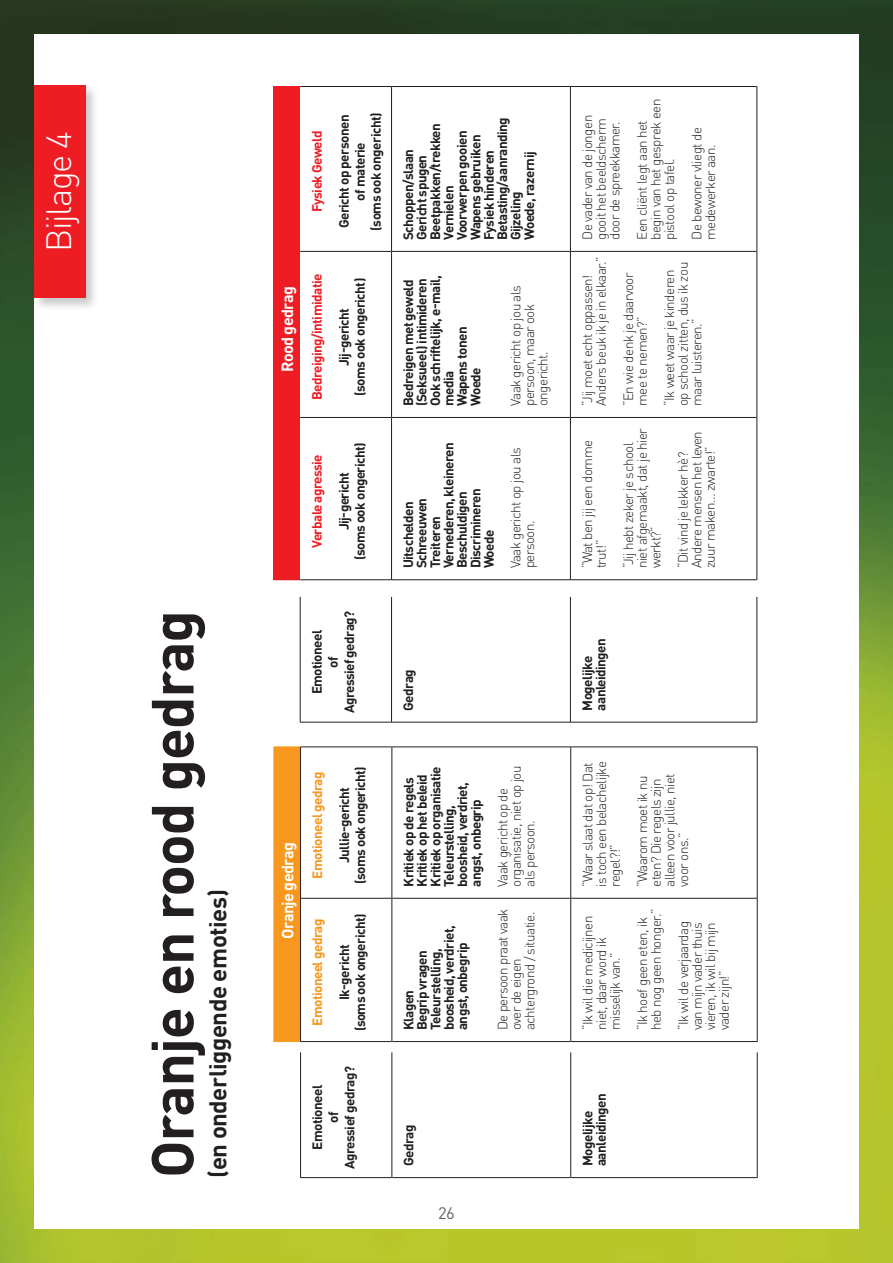
<style>
.page{position:relative;width:893px;height:1263px;background:#fff}
.page>*{position:absolute;margin:0;border:0;box-sizing:border-box;transform-origin:0 0}
.t1{font:700 58.5px "DINOT";letter-spacing:-.02em;color:#231f20}
.t2{font:300 34.8px "DINOT";letter-spacing:-.04em;color:#fff}
.t3{font:700 24px "DINOT";letter-spacing:-.02em;color:#231f20}
.t4{font:16.5px "DINOT";color:#636366}
.t5{font:700 16.05px "DINOT";letter-spacing:-.04em;color:#fff}
.t6{font:300 13.35px/13.6px "DINOT";letter-spacing:-.04em;color:#231f20}
.t7{font:700 13.35px/13.5px "DINOT";letter-spacing:-.04em;color:#231f20;text-align:center}
.t8{font:700 13.35px "DINOT";letter-spacing:-.04em;color:#ee1d23}
.t9{font:700 13.35px "DINOT";letter-spacing:-.04em;color:#f7971d}
</style>
<div class="page">
<img style="left:0;top:0;width:893px;height:1263px">
<div style="left:34px;top:34px;width:825px;height:1195px;background:#fff"></div>
<div style="left:32px;top:83px;width:67px;height:229px;background:#231f20;opacity:.25"></div>
<div style="left:34px;top:85px;width:51px;height:213px;background:#ee1d23"></div>
<div style="left:274px;top:747px;width:27px;height:294px;background:#f7971d"></div>
<hr style="left:300px;top:1052px;width:1px;height:126px;background:#231f20">
<hr style="left:301px;top:1177px;width:91px;height:1px;background:#231f20">
<hr style="left:300px;top:898px;width:1px;height:144px;background:#231f20">
<hr style="left:301px;top:1041px;width:91px;height:1px;background:#231f20">
<hr style="left:300px;top:746px;width:1px;height:152px;background:#231f20">
<hr style="left:301px;top:898px;width:91px;height:1px;background:#231f20">
<hr style="left:301px;top:746px;width:91px;height:1px;background:#231f20">
<hr style="left:392px;top:1052px;width:1px;height:126px;background:#231f20">
<hr style="left:392px;top:1177px;width:178px;height:1px;background:#231f20">
<hr style="left:392px;top:898px;width:1px;height:144px;background:#231f20">
<hr style="left:392px;top:1041px;width:178px;height:1px;background:#231f20">
<hr style="left:392px;top:746px;width:1px;height:152px;background:#231f20">
<hr style="left:392px;top:898px;width:178px;height:1px;background:#231f20">
<hr style="left:392px;top:746px;width:178px;height:1px;background:#231f20">
<hr style="left:570px;top:1052px;width:1px;height:126px;background:#231f20">
<hr style="left:571px;top:1177px;width:186px;height:1px;background:#231f20">
<hr style="left:570px;top:898px;width:1px;height:144px;background:#231f20">
<hr style="left:571px;top:1041px;width:186px;height:1px;background:#231f20">
<hr style="left:570px;top:746px;width:1px;height:152px;background:#231f20">
<hr style="left:571px;top:898px;width:186px;height:1px;background:#231f20">
<hr style="left:571px;top:746px;width:186px;height:1px;background:#231f20">
<hr style="left:757px;top:1052px;width:1px;height:126px;background:#231f20">
<hr style="left:757px;top:898px;width:1px;height:144px;background:#231f20">
<hr style="left:757px;top:746px;width:1px;height:152px;background:#231f20">
<svg style="left:274px;top:1041px;width:26px;height:1px"></svg>
<svg style="left:274px;top:746px;width:26px;height:1px"></svg>
<div style="left:274px;top:87px;width:26px;height:493px;background:#ee1d23"></div>
<hr style="left:300px;top:417px;width:91px;height:1px;background:#231f20">
<hr style="left:300px;top:251px;width:91px;height:1px;background:#231f20">
<hr style="left:391px;top:597px;width:1px;height:125px;background:#231f20">
<hr style="left:392px;top:722px;width:178px;height:1px;background:#231f20">
<hr style="left:391px;top:417px;width:1px;height:163px;background:#231f20">
<hr style="left:392px;top:579px;width:178px;height:1px;background:#231f20">
<hr style="left:391px;top:251px;width:1px;height:166px;background:#231f20">
<hr style="left:392px;top:417px;width:178px;height:1px;background:#231f20">
<hr style="left:391px;top:86px;width:1px;height:165px;background:#231f20">
<hr style="left:392px;top:251px;width:178px;height:1px;background:#231f20">
<hr style="left:392px;top:86px;width:178px;height:1px;background:#231f20">
<hr style="left:570px;top:597px;width:1px;height:125px;background:#231f20">
<hr style="left:571px;top:722px;width:186px;height:1px;background:#231f20">
<hr style="left:570px;top:417px;width:1px;height:163px;background:#231f20">
<hr style="left:571px;top:579px;width:186px;height:1px;background:#231f20">
<hr style="left:570px;top:251px;width:1px;height:166px;background:#231f20">
<hr style="left:571px;top:417px;width:186px;height:1px;background:#231f20">
<hr style="left:570px;top:86px;width:1px;height:165px;background:#231f20">
<hr style="left:571px;top:251px;width:186px;height:1px;background:#231f20">
<hr style="left:571px;top:86px;width:186px;height:1px;background:#231f20">
<hr style="left:757px;top:597px;width:1px;height:125px;background:#231f20">
<hr style="left:757px;top:417px;width:1px;height:163px;background:#231f20">
<hr style="left:757px;top:251px;width:1px;height:166px;background:#231f20">
<hr style="left:757px;top:86px;width:1px;height:165px;background:#231f20">
<hr style="left:300px;top:597px;width:1px;height:125px;background:#231f20">
<hr style="left:301px;top:722px;width:90px;height:1px;background:#231f20">
<hr style="left:300px;top:86px;width:91px;height:1px;background:#231f20">
<hr style="left:300px;top:579px;width:91px;height:1px;background:#231f20">
<svg style="left:274px;top:86px;width:26px;height:1px"></svg>
<h2 class="t2" style="left:37px;top:252px;width:123px;rotate:-90deg">Bijlage 4</h2>
<h1 class="t1" style="left:134px;top:1178px;width:569px;rotate:-90deg">Oranje en rood gedrag</h1>
<h3 class="t3" style="left:202px;top:1178px;width:290px;rotate:-90deg">(en onderliggende emoties)</h3>
<p class="t8" style="left:308px;top:212px;width:83px;rotate:-90deg">Fysiek Geweld</p>
<p class="t7" style="left:335px;top:230px;width:120px;line-height:16px;rotate:-90deg">Gericht op personen of materie<br>(soms ook ongericht)</p>
<p class="t5" style="left:277px;top:372px;width:87px;rotate:-90deg">Rood gedrag</p>
<p class="t8" style="left:308px;top:400px;width:128px;rotate:-90deg">Bedreiging/intimidatie</p>
<p class="t7" style="left:335px;top:396px;width:120px;line-height:16px;rotate:-90deg">Jij-gericht<br>(soms ook ongericht)</p>
<p class="t8" style="left:308px;top:548px;width:95px;rotate:-90deg">Verbale agressie</p>
<p class="t7" style="left:335px;top:560px;width:120px;line-height:16px;rotate:-90deg">Jij-gericht<br>(soms ook ongericht)</p>
<p class="t7" style="left:309px;top:713px;width:104px;line-height:16px;rotate:-90deg">Emotioneel<br>of<br>Agressief gedrag?</p>
<p class="t7" style="left:401px;top:240px;width:124px;text-align:left;rotate:-90deg">Schoppen/slaan<br>Gericht spugen<br>Beetpakken/trekken<br>Vernielen<br>Voorwerpen gooien<br>Wapens gebruiken<br>Fysiek hinderen<br>Betasting/aanranding<br>Gijzeling<br>Woede, razernij</p>
<p class="t7" style="left:401px;top:406px;width:132px;text-align:left;rotate:-90deg">Bedreigen met geweld (Seksueel) intimideren<br>Ook schriftelijk, e-mail, media<br>Wapens tonen<br>Woede</p>
<p class="t6" style="left:509px;top:406px;width:122px;rotate:-90deg">Vaak gericht op jou als persoon, maar ook ongericht.</p>
<p class="t7" style="left:401px;top:568px;width:127px;text-align:left;rotate:-90deg">Uitschelden<br>Schreeuwen<br>Treiteren<br>Vernederen, kleineren<br>Beschuldigen<br>Discrimineren<br>Woede</p>
<p class="t6" style="left:509px;top:568px;width:122px;rotate:-90deg">Vaak gericht op jou als persoon.</p>
<p class="t7" style="left:401px;top:711px;width:43px;rotate:-90deg">Gedrag</p>
<p class="t5" style="left:277px;top:938px;width:98px;rotate:-90deg">Oranje gedrag</p>
<p class="t9" style="left:309px;top:879px;width:109px;rotate:-90deg">Emotioneel gedrag</p>
<p class="t7" style="left:336px;top:884px;width:120px;line-height:16px;rotate:-90deg">Jullie-gericht<br>(soms ook ongericht)</p>
<p class="t9" style="left:309px;top:1026px;width:109px;rotate:-90deg">Emotioneel gedrag</p>
<p class="t7" style="left:336px;top:1031px;width:120px;line-height:16px;rotate:-90deg">Ik-gericht<br>(soms ook ongericht)</p>
<p class="t7" style="left:309px;top:1169px;width:104px;line-height:16px;rotate:-90deg">Emotioneel<br>of<br>Agressief gedrag?</p>
<p class="t7" style="left:402px;top:887px;width:122px;text-align:left;rotate:-90deg">Kritiek op de regels<br>Kritiek op het beleid<br>Kritiek op organisatie<br>Teleurstelling, boosheid, verdriet, angst, onbegrip</p>
<p class="t6" style="left:496px;top:887px;width:123px;rotate:-90deg">Vaak gericht op de organisatie, niet op jou als persoon.</p>
<p class="t7" style="left:402px;top:1030px;width:106px;text-align:left;rotate:-90deg">Klagen<br>Begrip vragen<br>Teleurstelling, boosheid, verdriet, angst, onbegrip</p>
<p class="t6" style="left:496px;top:1030px;width:123px;rotate:-90deg">De persoon praat vaak over de eigen achtergrond / situatie.</p>
<p class="t7" style="left:402px;top:1166px;width:43px;rotate:-90deg">Gedrag</p>
<p class="t4" style="left:438px;top:1203px;width:18px">26</p>
<p class="t6" style="left:580px;top:240px;width:127px;rotate:-90deg">De vader van de jongen gooit het beeldscherm door de spreekkamer.</p>
<p class="t6" style="left:635px;top:240px;width:143px;rotate:-90deg">Een cliënt legt aan het begin van het gesprek een pistool op tafel.</p>
<p class="t6" style="left:690px;top:240px;width:114px;rotate:-90deg">De bewoner vliegt de medewerker aan.</p>
<p class="t6" style="left:580px;top:406px;width:151px;rotate:-90deg">“Jij moet echt oppassen!<br>Anders beuk ik je in elkaar.”</p>
<p class="t6" style="left:580px;top:568px;width:130px;rotate:-90deg">“Wat ben jij een domme trut!”</p>
<p class="t6" style="left:621px;top:406px;width:135px;rotate:-90deg">“En wie denk je daarvoor mee te nemen?”</p>
<p class="t6" style="left:662px;top:406px;width:146px;rotate:-90deg">“Ik weet waar je kinderen op school zitten, dus ik zou maar luisteren.”</p>
<p class="t6" style="left:621px;top:568px;width:142px;rotate:-90deg">“Jij hebt zeker je school niet afgemaakt, dat je hier werkt?”</p>
<p class="t6" style="left:676px;top:568px;width:139px;rotate:-90deg">“Dit vind je lekker hè?<br>Andere mensen het leven zuur maken… zwarte!”</p>
<p class="t7" style="left:580px;top:711px;width:74px;text-align:left;rotate:-90deg">Mogelijke aanleidingen</p>
<p class="t6" style="left:581px;top:887px;width:127px;text-align:justify;rotate:-90deg">“Waar slaat dat op! Dat is toch een belachelijke regel?!”</p>
<p class="t6" style="left:635px;top:887px;width:115px;rotate:-90deg">“Waarom moet ik nu eten? Die regels zijn alleen voor jullie, niet voor ons.”</p>
<p class="t6" style="left:581px;top:1030px;width:116px;rotate:-90deg">“Ik wil die medicijnen niet, daar word ik misselijk van.”</p>
<p class="t6" style="left:635px;top:1030px;width:123px;rotate:-90deg">“Ik hoef geen eten, ik heb nog geen honger.”</p>
<p class="t6" style="left:676px;top:1030px;width:110px;text-align:justify;rotate:-90deg">“Ik wil de verjaardag van mijn vader thuis vieren, ik wil bij mijn vader zijn!”</p>
<p class="t7" style="left:580px;top:1166px;width:74px;text-align:left;rotate:-90deg">Mogelijke aanleidingen</p>
</div>
